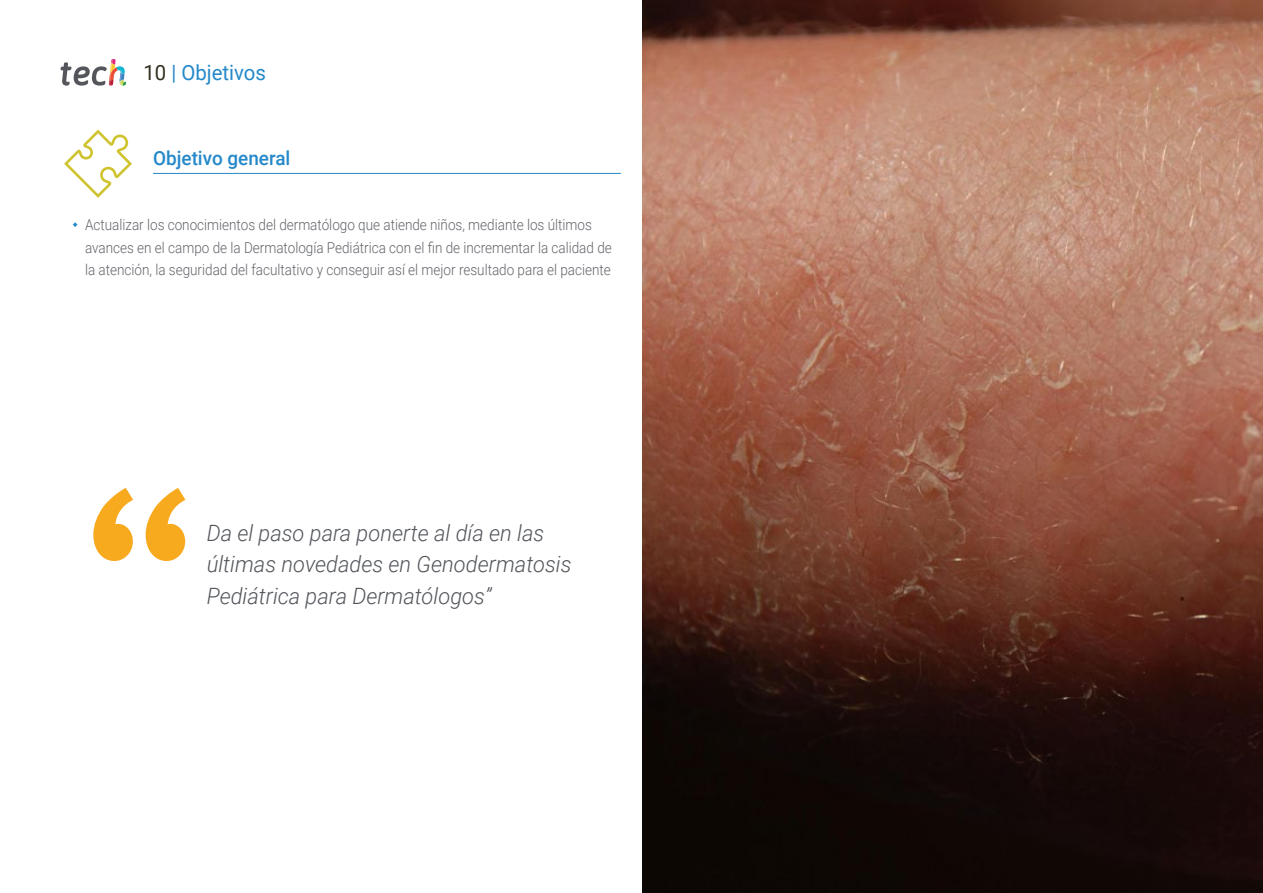
<style>
.page{position:relative;width:1263px;height:893px;background:#fff}
.page>*{position:absolute;margin:0;border:0;box-sizing:border-box;transform-origin:0 0}
.t1{font:italic 300 22.5px/31.5px "Roboto";color:#52555b}
.t2{font:21px "Roboto";color:#2488c9}
.t3{font:500 19.5px "Roboto";color:#2488c9}
.t4{font:300 15px/22.5px "Roboto";color:#61646a;scale:.9 1}
.s1{color:#312e20}
</style>
<div class="page">
<hr style="left:153px;top:173px;width:468px;height:1px;background:#2488c9">
<svg style="left:64px;top:130px;width:68px;height:68px"></svg>
<img style="left:642px;top:0;width:621px;height:893px">
<svg style="left:61px;top:59px;width:65px;height:27px"></svg>
<svg style="left:93px;top:488px;width:92px;height:73px"></svg>
<h2 class="t2" style="left:144px;top:57px;width:124px"><span class="s1">10</span> | Objetivos</h2>
<h3 class="t3" style="left:153px;top:144px;width:139px">Objetivo general</h3>
<p class="t4" style="left:85px;top:213px;width:587px">Actualizar los conocimientos del dermatólogo que atiende niños, mediante los últimos avances en el campo de la Dermatología Pediátrica con el fin de incrementar la calidad de la atención, la seguridad del facultativo y conseguir así el mejor resultado para el paciente</p>
<h1 class="t1" style="left:207px;top:516px;width:366px">Da el paso para ponerte al día en las últimas novedades en Genodermatosis<br>Pediátrica para Dermatólogos”</h1>
</div>
